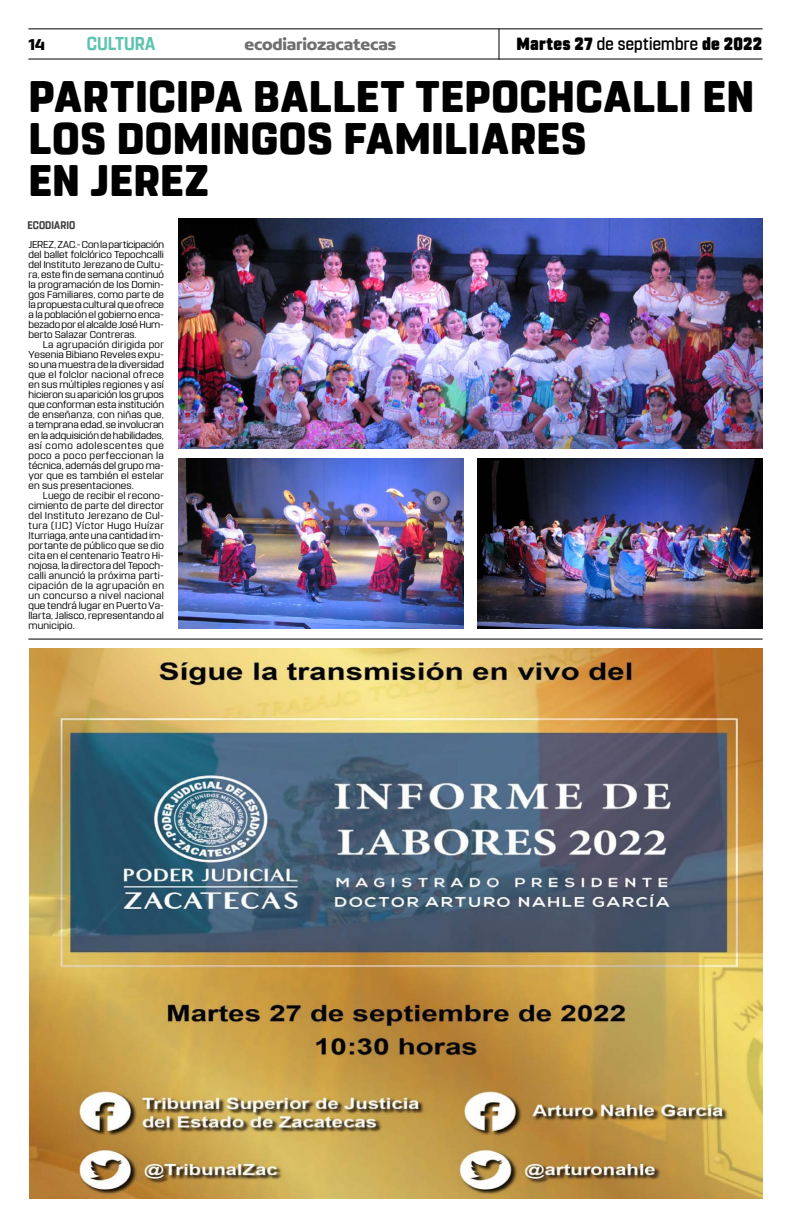
<style>
.page{position:relative;width:791px;height:1225px;background:#fff}
.page>*{position:absolute;margin:0;border:0;box-sizing:border-box;transform-origin:0 0}
.t1{font:800 44px/42px "Rohn Rounded";letter-spacing:.01em;color:#000}
.t2{font:700 18.6px "Rohn Rounded";letter-spacing:-.01em;color:#5ec4af;scale:.91 1}
.t3{font:900 17.6px "Rohn Rounded";letter-spacing:.02em;color:#000;scale:.91 1}
.t4{font:700 16.9px "Concord";letter-spacing:-.01em;color:#706f6f}
.t5{font:700 16.9px "Concord";color:#000}
.t6{font:700 11px "Rohn Rounded";letter-spacing:.005em;color:#3d3d3d;scale:.91 1}
.t7{font:10px/10px "Rohn Rounded";letter-spacing:.01em;color:#000;text-align:justify;scale:1.07 1}
.s1{font-weight:500}
</style>
<div class="page">
<hr style="left:28px;top:28px;width:735px;height:1px;background:#000">
<hr style="left:28px;top:59px;width:735px;height:1px;background:#000">
<hr style="left:498px;top:29px;width:1px;height:31px;background:#000">
<img style="left:29px;top:648px;width:734px;height:550px">
<hr style="left:28px;top:638px;width:735px;height:1px;background:#000">
<img style="left:178px;top:458px;width:285px;height:170px">
<img style="left:178px;top:218px;width:585px;height:230px">
<img style="left:477px;top:458px;width:286px;height:170px">
<h3 class="t5" style="left:28px;top:34px;width:18px">14</h3>
<h2 class="t2" style="left:87px;top:32px;width:77px">CULTURA</h2>
<h3 class="t4" style="left:244px;top:34px;width:153px">ecodiariozacatecas</h3>
<h3 class="t3" style="left:516px;top:33px;width:271px">Martes 27 <span class="s1">de septiembre</span> de 2022</h3>
<h1 class="t1" style="left:28px;top:76px;width:727px">PARTICIPA BALLET TEPOCHCALLI EN<br>LOS DOMINGOS FAMILIARES<br>EN JEREZ</h1>
<p class="t6" style="left:28px;top:219px;width:54px">ECODIARIO</p>
<p class="t7" style="left:28px;top:240px;width:128px">JEREZ, ZAC.- Con la participación del ballet folclórico Tepochcalli del Instituto Jerezano de Cultu&shy;ra, este fin de semana continuó la programación de los Domin&shy;gos Familiares, como parte de la propuesta cultural que ofrece a la población el gobierno enca&shy;bezado por el alcalde José Hum&shy;berto Salazar Contreras.</p>
<p class="t7" style="left:28px;top:340px;width:128px;text-indent:14px">La agrupación dirigida por Yesenia Bibiano Reveles expu&shy;so una muestra de la diversidad que el folclor nacional ofrece en sus múltiples regiones y así hicieron su aparición los grupos que conforman esta institución de enseñanza, con niñas que, a temprana edad, se involucran en la adquisición de habilidades, así como adolescentes que poco a poco perfeccionan la técnica, además del grupo ma&shy;yor que es también el estelar en sus presentaciones.</p>
<p class="t7" style="left:28px;top:490px;width:128px;text-indent:14px">Luego de recibir el recono&shy;cimiento de parte del director del Instituto Jerezano de Cul&shy;tura (IJC) Víctor Hugo Huízar Iturriaga, ante una cantidad im&shy;portante de público que se dio cita en el centenario Teatro Hi&shy;nojosa, la directora del Tepoch&shy;calli anunció la próxima parti&shy;cipación de la agrupación en un concurso a nivel nacional que tendrá lugar en Puerto Va&shy;llarta, Jalisco, representando al municipio.</p>
</div>
